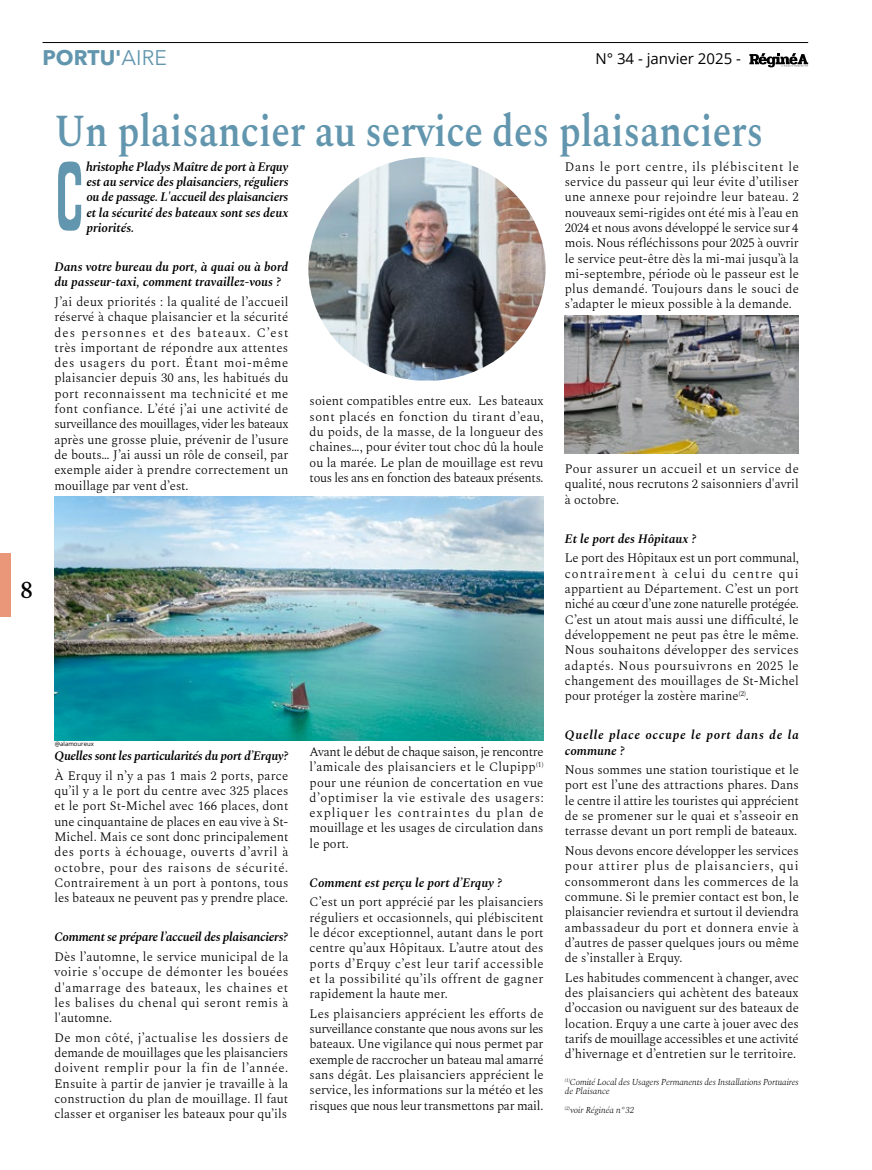
<style>
.page{position:relative;width:872px;height:1170px;background:#fff}
.page>*{position:absolute;margin:0;border:0;box-sizing:border-box;transform-origin:0 0}
.t1{font:condensed 86.4px "AIAG";color:#6296ae}
.t2{font:600 45px "Spectral";color:#6296ae;scale:.84 1}
.t3{font:500 24px "Spectral";color:#000}
.t4{font:700 21px "Avenir Next LT Pro";color:#6296ae}
.t5{font:15px "Open Sans";color:#000}
.t6{font:300 12.75px/15.3px "Spectral";color:#000;text-align:justify}
.t7{font:italic 600 12.75px/15.3px "Spectral";letter-spacing:-.005em;color:#000;text-align:justify}
.t8{font:italic 600 12.75px "Spectral";letter-spacing:-.025em;color:#000}
.t9{font:italic 600 12.75px/15.3px "Spectral";letter-spacing:.06em;color:#000}
.t10{font:italic 300 9px/9px "Spectral";letter-spacing:-.01em;color:#000}
.t11{font:6px "Open Sans";letter-spacing:-.005em;color:#000}
.s1{font-weight:400}
</style>
<div class="page">
<img style="left:54px;top:496px;width:489px;height:244px">
<img style="left:565px;top:315px;width:233px;height:138px">
<img style="left:308px;top:157px;width:237px;height:223px">
<div style="left:0;top:553px;width:11px;height:64px;background:#e99679"></div>
<svg style="left:749px;top:53px;width:59px;height:14px"></svg>
<hr style="left:43px;top:42px;width:765px;height:1px;background:#000">
<h3 class="t4" style="left:43px;top:44px;width:126px">PORTU'<span class="s1">AIRE</span></h3>
<p class="t5" style="left:595px;top:49px;width:147px">N° 34 - janvier 2025 -</p>
<h3 class="t3" style="left:20px;top:572px;width:14px">8</h3>
<h2 class="t2" style="left:54px;top:98px;width:845px">Un plaisancier au service des plaisanciers</h2>
<h1 class="t1" style="left:54px;top:161px;width:32px">C</h1>
<p class="t7" style="left:86px;top:158px;width:204px">hristophe Pladys Maître de port à Erquy est au service des plaisanciers, réguliers ou de passage. L'accueil des plaisanciers et la sécurité des bateaux sont ses deux priorités.</p>
<p class="t7" style="left:54px;top:258px;width:235px">Dans votre bureau du port, à quai ou à bord du passeur-taxi, comment travaillez-vous ?</p>
<p class="t6" style="left:54px;top:293px;width:236px">J’ai deux priorités : la qualité de l’accueil réservé à chaque plaisancier et la sécurité des personnes et des bateaux. C’est très important de répondre aux attentes des usagers du port. Étant moi-même plaisancier depuis 30 ans, les habitués du port reconnaissent ma technicité et me font confiance. L’été j’ai une activité de surveillance des mouillages, vider les bateaux après une grosse pluie, prévenir de l’usure de bouts… J’ai aussi un rôle de conseil, par exemple aider à prendre correctement un mouillage par vent d’est.</p>
<p class="t6" style="left:565px;top:158px;width:235px">Dans le port centre, ils plébiscitent le service du passeur qui leur évite d’utiliser une annexe pour rejoindre leur bateau. 2 nouveaux semi-rigides ont été mis à l’eau en 2024 et nous avons développé le service sur 4 mois. Nous réfléchissons pour 2025 à ouvrir le service peut-être dès la mi-mai jusqu’à la mi-septembre, période où le passeur est le plus demandé. Toujours dans le souci de s’adapter le mieux possible à la demande.</p>
<p class="t6" style="left:310px;top:392px;width:236px">soient compatibles entre eux. Les bateaux sont placés en fonction du tirant d’eau, du poids, de la masse, de la longueur des chaines…, pour éviter tout choc dû la houle ou la marée. Le plan de mouillage est revu tous les ans en fonction des bateaux présents.</p>
<p class="t6" style="left:565px;top:460px;width:235px">Pour assurer un accueil et un service de qualité, nous recrutons 2 saisonniers d'avril à octobre.</p>
<p class="t7" style="left:565px;top:530px;width:133px">Et le port des Hôpitaux ?</p>
<p class="t6" style="left:565px;top:549px;width:236px">Le port des Hôpitaux est un port communal, contrairement à celui du centre qui appartient au Département. C’est un port niché au cœur d’une zone naturelle protégée.<br>C’est un atout mais aussi une difficulté, le développement ne peut pas être le même.<br>Nous souhaitons développer des services adaptés. Nous poursuivrons en 2025 le changement des mouillages de St-Michel pour protéger la zostère marine<sup>(2)</sup>.</p>
<p class="t9" style="left:565px;top:726px;width:235px">Quelle place occupe le port dans de la commune ?</p>
<p class="t6" style="left:565px;top:761px;width:235px">Nous sommes une station touristique et le port est l’une des attractions phares. Dans le centre il attire les touristes qui apprécient de se promener sur le quai et s’asseoir en terrasse devant un port rempli de bateaux.</p>
<p class="t6" style="left:565px;top:842px;width:236px">Nous devons encore développer les services pour attirer plus de plaisanciers, qui consommeront dans les commerces de la commune. Si le premier contact est bon, le plaisancier reviendra et surtout il deviendra ambassadeur du port et donnera envie à d’autres de passer quelques jours ou même de s’installer à Erquy.</p>
<p class="t6" style="left:565px;top:968px;width:235px">Les habitudes commencent à changer, avec des plaisanciers qui achètent des bateaux d’occasion ou naviguent sur des bateaux de location. Erquy a une carte à jouer avec des tarifs de mouillage accessibles et une activité d’hivernage et d’entretien sur le territoire.</p>
<p class="t10" style="left:565px;top:1076px;width:235px"><sup>(1)</sup>Comité Local des Usagers Permanents des Installations Portuaires de Plaisance</p>
<p class="t10" style="left:565px;top:1105px;width:71px"><sup>(2)</sup>voir Réginéa n°32</p>
<p class="t11" style="left:55px;top:739px;width:41px">@alamoureux</p>
<p class="t6" style="left:310px;top:743px;width:235px">Avant le début de chaque saison, je rencontre l’amicale des plaisanciers et le Clupipp<sup>(1) </sup>pour une réunion de concertation en vue d’optimiser la vie estivale des usagers: expliquer les contraintes du plan de mouillage et les usages de circulation dans le port.</p>
<p class="t7" style="left:310px;top:874px;width:194px">Comment est perçu le port d’Erquy ?</p>
<p class="t6" style="left:310px;top:893px;width:235px">C’est un port apprécié par les plaisanciers réguliers et occasionnels, qui plébiscitent le décor exceptionnel, autant dans le port centre qu’aux Hôpitaux. L’autre atout des ports d’Erquy c’est leur tarif accessible et la possibilité qu’ils offrent de gagner rapidement la haute mer.</p>
<p class="t6" style="left:310px;top:1004px;width:235px">Les plaisanciers apprécient les efforts de surveillance constante que nous avons sur les bateaux. Une vigilance qui nous permet par exemple de raccrocher un bateau mal amarré sans dégât. Les plaisanciers apprécient le service, les informations sur la météo et les risques que nous leur transmettons par mail.</p>
<p class="t8" style="left:54px;top:746px;width:235px">Quelles sont les particularités du port d’Erquy?</p>
<p class="t6" style="left:54px;top:767px;width:235px">À Erquy il n’y a pas 1 mais 2 ports, parce qu’il y a le port du centre avec 325 places et le port St-Michel avec 166 places, dont une cinquantaine de places en eau vive à St-Michel. Mais ce sont donc principalement des ports à échouage, ouverts d’avril à octobre, pour des raisons de sécurité.<br>Contrairement à un port à pontons, tous les bateaux ne peuvent pas y prendre place.</p>
<p class="t7" style="left:54px;top:928px;width:235px">Comment se prépare l’accueil des plaisanciers?</p>
<p class="t6" style="left:54px;top:948px;width:235px">Dès l’automne, le service municipal de la voirie s'occupe de démonter les bouées d'amarrage des bateaux, les chaines et les balises du chenal qui seront remis à l'automne.</p>
<p class="t6" style="left:54px;top:1028px;width:235px">De mon côté, j’actualise les dossiers de demande de mouillages que les plaisanciers doivent remplir pour la fin de l’année.<br>Ensuite à partir de janvier je travaille à la construction du plan de mouillage. Il faut classer et organiser les bateaux pour qu’ils</p>
</div>
